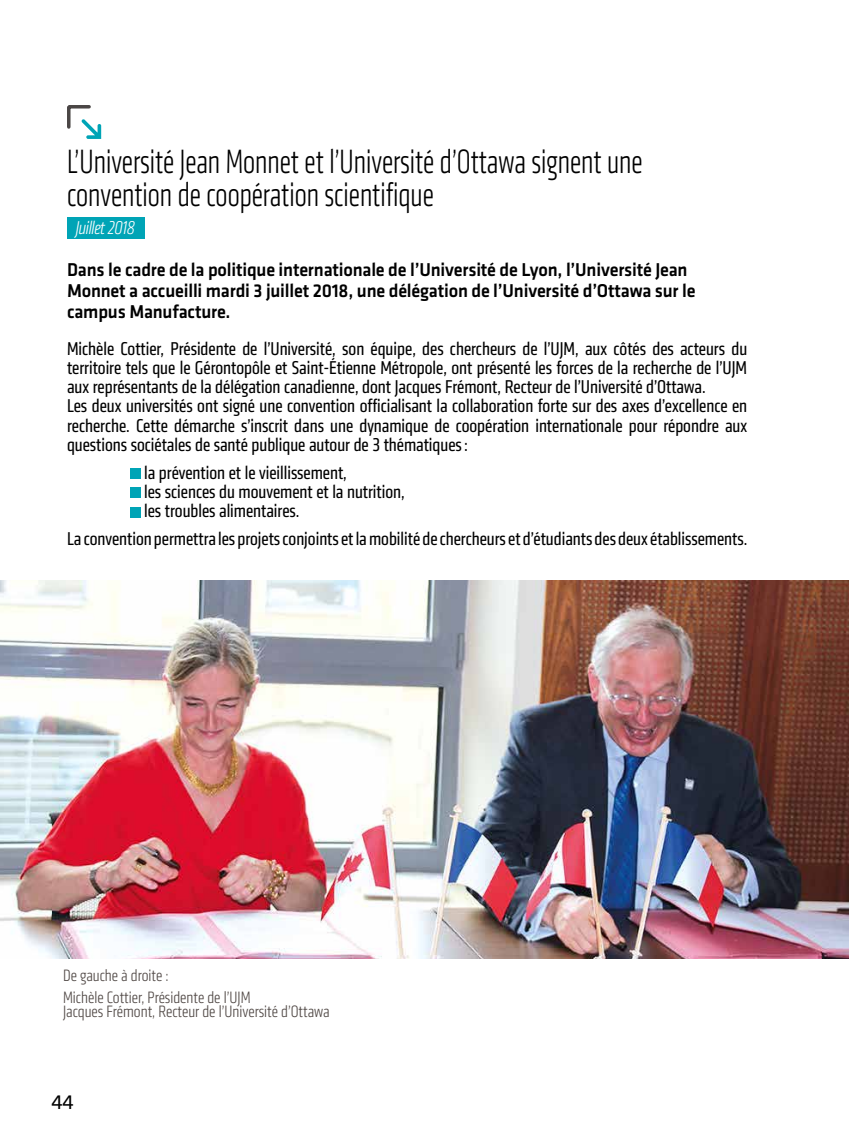
<style>
.page{position:relative;width:849px;height:1141px;background:#fff}
.page>*{position:absolute;margin:0;border:0;box-sizing:border-box;transform-origin:0 0}
.t1{font:300 condensed 35px/33.2px "Klavika";color:#000;scale:.86 1}
.t2{font:21px "Klavika";color:#000}
.t3{font:condensed 19.25px/19.2px "Klavika";color:#000}
.t4{font:500 19.25px/21px "Klavika";letter-spacing:-.01em;color:#000;scale:.95 1}
.t5{font:italic 300 condensed 19.25px "Klavika";letter-spacing:-.02em;color:#fff}
.t6{font:300 condensed 17.15px/21.2px "Klavika";color:#504845}
</style>
<div class="page">
<img style="left:0;top:581px;width:848px;height:378px">
<div style="left:130px;top:468px;width:10px;height:11px;background:#00a4b6"></div>
<div style="left:130px;top:488px;width:10px;height:10px;background:#00a4b6"></div>
<div style="left:130px;top:507px;width:10px;height:10px;background:#00a4b6"></div>
<div style="left:67px;top:218px;width:78px;height:21px;background:#00a4b6"></div>
<svg style="left:67px;top:105px;width:35px;height:34px"></svg>
<h1 class="t1" style="left:67px;top:145px;width:670px">L’Université Jean Monnet et l’Université d’Ottawa signent une convention de coopération scientifique</h1>
<p class="t5" style="left:76px;top:217px;width:61px">Juillet 2018</p>
<p class="t4" style="left:67px;top:259px;width:663px">Dans le cadre de la politique internationale de l’Université de Lyon, l’Université Jean<br>Monnet a accueilli mardi 3 juillet 2018, une délégation de l’Université d’Ottawa sur le campus Manufacture.</p>
<p class="t3" style="left:67px;top:339px;width:681px">Michèle Cottier, Présidente de l’Université, son équipe, des chercheurs de l’UJM, aux côtés des acteurs du territoire tels que le Gérontopôle et Saint-Étienne Métropole, ont présenté les forces de la recherche de l’UJM aux représentants de la délégation canadienne, dont Jacques Frémont, Recteur de l’Université d’Ottawa.<br>Les deux universités ont signé une convention officialisant la collaboration forte sur des axes d’excellence en recherche. Cette démarche s’inscrit dans une dynamique de coopération internationale pour répondre aux questions sociétales de santé publique autour de 3 thématiques:</p>
<p class="t3" style="left:144px;top:463px;width:262px">la prévention et le vieillissement,<br>les sciences du mouvement et la nutrition, les troubles alimentaires.</p>
<p class="t3" style="left:67px;top:530px;width:681px">La convention permettra les projets conjoints et la mobilité de chercheurs et d’étudiants des deux établissements.</p>
<p class="t6" style="left:63px;top:965px;width:189px">De gauche à droite :<br>Michèle Cottier, Présidente de l’UJM</p>
<p class="t6" style="left:63px;top:1001px;width:268px">Jacques Frémont, Recteur de l’Université d’Ottawa</p>
<p class="t2" style="left:51px;top:1088px;width:24px">44</p>
</div>
